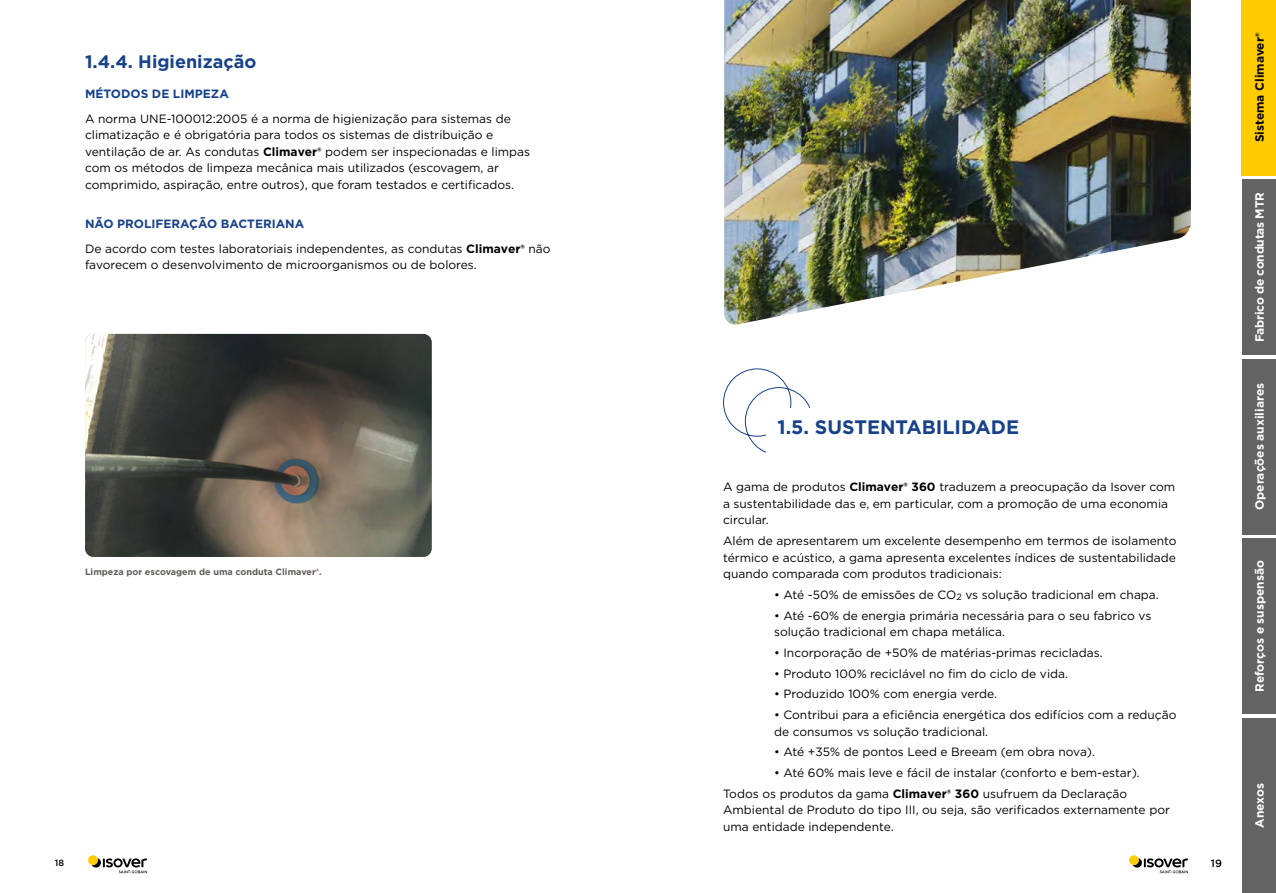
<style>
.page{position:relative;width:1276px;height:893px;background:#fff}
.page>*{position:absolute;margin:0;border:0;box-sizing:border-box;transform-origin:0 0}
.t1{font:700 19.5px "Gotham";color:#17428b}
.t2{font:700 18px "Gotham";color:#17428b}
.t3{font:12px/16.5px "Gotham";color:#000}
.t4{font:700 12px "Gotham";color:#fff}
.t5{font:700 12px "Gotham";letter-spacing:-.02em;color:#fff}
.t6{font:700 12px "Gotham";color:#000}
.t7{font:700 12px "Gotham";color:#17428b}
.t8{font:500 10.5px "Gotham";color:#000}
.t9{font:700 9px "Gotham";color:#625c59}
.t10{font:500 9px "Gotham";color:#000}
.s1{font-weight:700}
.s2{font-weight:700;color:#17428b}
</style>
<div class="page">
<div style="left:1242px;top:179px;width:34px;height:176px;background:#646363"></div>
<div style="left:1242px;top:718px;width:34px;height:175px;background:#646363"></div>
<div style="left:1242px;top:538px;width:34px;height:175px;background:#646363"></div>
<div style="left:1242px;top:359px;width:34px;height:175px;background:#646363"></div>
<div style="left:1242px;top:0;width:34px;height:175px;background:#fc0"></div>
<svg style="left:92px;top:858px;width:55px;height:15px"></svg>
<div style="left:88px;top:855px;width:10px;height:10px;background:#fc0;border-radius:50%"></div>
<svg style="left:1133px;top:858px;width:55px;height:15px"></svg>
<div style="left:1129px;top:855px;width:9px;height:10px;background:#fc0;border-radius:50%"></div>
<img style="left:85px;top:334px;width:347px;height:223px">
<svg style="left:723px;top:368px;width:88px;height:85px"></svg>
<div style="left:766px;top:408px;width:121px;height:49px;background:#fff"></div>
<img style="left:724px;top:0;width:467px;height:325px">
<h2 class="t2" style="left:85px;top:50px;width:173px">1.4.4. Higienização</h2>
<p class="t7" style="left:85px;top:86px;width:145px">MÉTODOS DE LIMPEZA</p>
<p class="t3" style="left:85px;top:110px;width:446px">A norma UNE-100012:2005 é a norma de higienização para sistemas de climatização e é obrigatória para todos os sistemas de distribuição e ventilação de ar. As condutas <span class="s1">Climaver®</span> podem ser inspecionadas e limpas com os métodos de limpeza mecânica mais utilizados (escovagem, ar comprimido, aspiração, entre outros), que foram testados e certificados.</p>
<p class="t3" style="left:85px;top:210px;width:467px;line-height:25px"><span class="s2">NÃO PROLIFERAÇÃO BACTERIANA<br></span>De acordo com testes laboratoriais independentes, as condutas <span class="s1">Climaver®</span> não</p>
<p class="t3" style="left:85px;top:256px;width:393px">favorecem o desenvolvimento de microorganismos ou de bolores.</p>
<p class="t9" style="left:85px;top:566px;width:238px">Limpeza por escovagem de uma conduta Climaver®.</p>
<h1 class="t1" style="left:777px;top:415px;width:243px">1.5. SUSTENTABILIDADE</h1>
<p class="t3" style="left:723px;top:479px;width:454px">A gama de produtos <span class="s1">Climaver® 360</span> traduzem a preocupação da Isover com a sustentabilidade das e, em particular, com a promoção de uma economia circular.</p>
<p class="t3" style="left:723px;top:532px;width:455px;text-align:justify">Além de apresentarem um excelente desempenho em termos de isolamento térmico e acústico, a gama apresenta excelentes índices de sustentabilidade quando comparada com produtos tradicionais:</p>
<p class="t3" style="left:774px;top:586px;width:386px">• Até -50% de emissões de CO<sub>2</sub> vs solução tradicional em chapa.</p>
<p class="t3" style="left:774px;top:607px;width:379px">• Até -60% de energia primária necessária para o seu fabrico vs solução tradicional em chapa metálica.</p>
<p class="t3" style="left:774px;top:644px;width:330px">• Incorporação de +50% de matérias-primas recicladas.</p>
<p class="t3" style="left:774px;top:665px;width:295px">• Produto 100% reciclável no fim do ciclo de vida.</p>
<p class="t3" style="left:774px;top:686px;width:224px">• Produzido 100% com energia verde.</p>
<p class="t3" style="left:774px;top:706px;width:404px">• Contribui para a eficiência energética dos edifícios com a redução de consumos vs solução tradicional.</p>
<p class="t3" style="left:774px;top:744px;width:322px">• Até +35% de pontos Leed e Breeam (em obra nova).</p>
<p class="t3" style="left:723px;top:762px;width:418px;line-height:20.7px;text-indent:51px">• Até 60% mais leve e fácil de instalar (conforto e bem-estar).<br>Todos os produtos da gama <span class="s1">Climaver® 360</span> usufruem da Declaração</p>
<p class="t3" style="left:723px;top:802px;width:448px">Ambiental de Produto do tipo III, ou seja, são verificados externamente por uma entidade independente.</p>
<p class="t10" style="left:55px;top:857px;width:11px">18</p>
<p class="t8" style="left:1211px;top:856px;width:13px">19</p>
<p class="t6" style="left:1251px;top:142px;width:111px;rotate:-90deg">Sistema Climaver®</p>
<p class="t5" style="left:1251px;top:342px;width:151px;rotate:-90deg">Fabrico de condutas MTR</p>
<p class="t4" style="left:1251px;top:510px;width:128px;rotate:-90deg">Operações auxiliares</p>
<p class="t4" style="left:1251px;top:692px;width:133px;rotate:-90deg">Reforços e suspensão</p>
<p class="t4" style="left:1251px;top:828px;width:46px;rotate:-90deg">Anexos</p>
</div>
